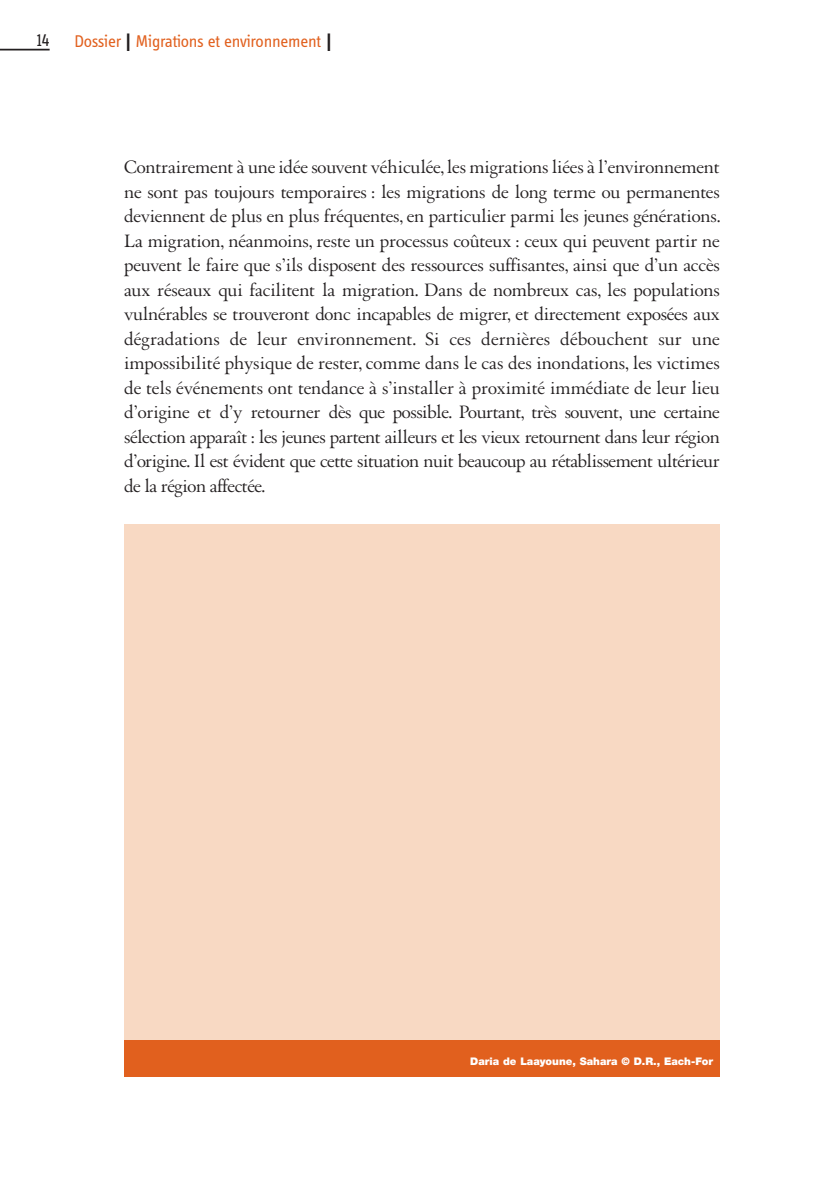
<style>
.page{position:relative;width:819px;height:1191px;background:#fff}
.page>*{position:absolute;margin:0;border:0;box-sizing:border-box;transform-origin:0 0}
.t1{font:19.25px/24.5px "Augereau";letter-spacing:-.02em;color:#231f20;text-align:justify}
.t2{font:17.5px "Info OT Disp";letter-spacing:-.015em;color:#e1601e}
.t3{font:17.5px "Info OT Disp";color:#231f20}
.t4{font:900 10.5px "Helvetica Neue LT Std";color:#fff}
.s1{font-family:"Helvetica Neue LT Std";font-size:24.5px;color:#231f20}
</style>
<div class="page">
<hr style="left:0;top:49px;width:50px;height:1px;background:#231f20">
<div style="left:124px;top:525px;width:595px;height:535px;background:#f8d9c3"></div>
<div style="left:124px;top:1040px;width:595px;height:37px;background:#e1601e"></div>
<p class="t3" style="left:37px;top:34px;width:14px">14</p>
<p class="t2" style="left:74px;top:35px;width:259px">Dossier <span class="s1">I</span> Migrations et environnement <span class="s1">I</span></p>
<p class="t1" style="left:124px;top:157px;width:598px">Contrairement à une idée souvent véhiculée,les migrations liées à l’environnement ne sont pas toujours temporaires : les migrations de long terme ou permanentes deviennent de plus en plus fréquentes, en particulier parmi les jeunes générations.<br>La migration, néanmoins, reste un processus coûteux : ceux qui peuvent partir ne peuvent le faire que s’ils disposent des ressources suffisantes, ainsi que d’un accès aux réseaux qui facilitent la migration. Dans de nombreux cas, les populations vulnérables se trouveront donc incapables de migrer, et directement exposées aux dégradations de leur environnement. Si ces dernières débouchent sur une impossibilité physique de rester, comme dans le cas des inondations, les victimes de tels événements ont tendance à s’installer à proximité immédiate de leur lieu d’origine et d’y retourner dès que possible. Pourtant, très souvent, une certaine sélection apparaît : les jeunes partent ailleurs et les vieux retournent dans leur région d’origine. Il est évident que cette situation nuit beaucoup au rétablissement ultérieur de la région affectée.</p>
<p class="t4" style="left:470px;top:1057px;width:244px">Daria de Laayoune, Sahara © D.R., Each-For</p>
</div>
